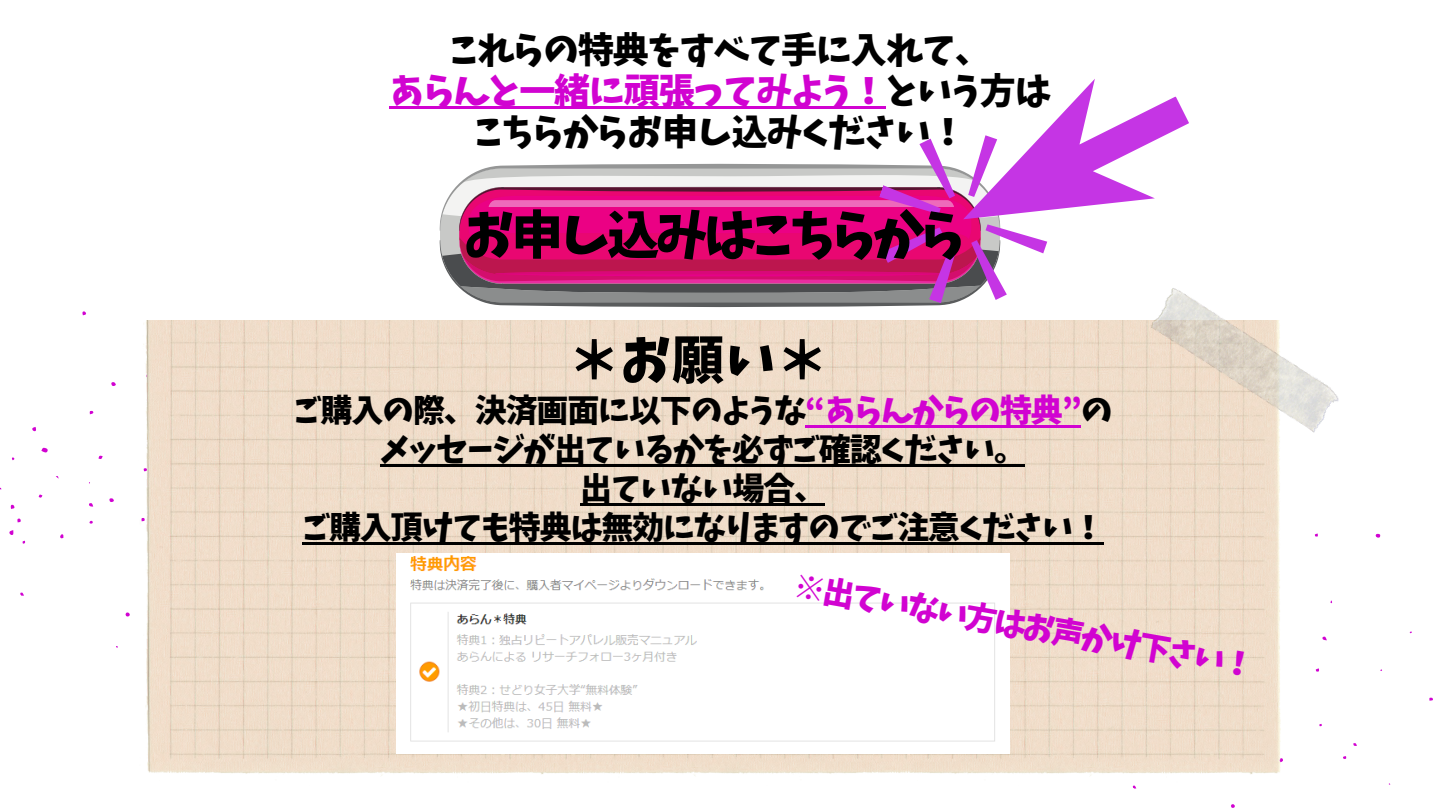
<style>
.page{position:relative;width:1440px;height:810px;background:#fff}
.page>*{position:absolute;margin:0;border:0;box-sizing:border-box;transform-origin:0 0}
.t1{font:52px "Keifont";letter-spacing:-.075em;color:#000}
.t2{font:36px "Keifont";letter-spacing:-.03em;color:#000}
.t3{font:36px "Keifont";letter-spacing:-.03em;color:#d103d1}
.t4{font:32px/39px "Keifont";letter-spacing:-.035em;color:#000;text-align:center}
.t5{font:32px "Keifont";color:#d103d1}
.s1{color:#000}
.s2{color:#d103d1}
</style>
<div class="page">
<img style="left:141px;top:321px;width:400px;height:455px">
<img style="left:541px;top:321px;width:370px;height:455px">
<img style="left:911px;top:321px;width:370px;height:465px">
<img style="left:1145px;top:288px;width:194px;height:153px">
<img style="left:397px;top:553px;width:613px;height:201px">
<svg style="left:440px;top:138px;width:567px;height:169px"></svg>
<svg style="left:963px;top:79px;width:226px;height:200px"></svg>
<hr style="left:805px;top:425px;width:276px;height:3px;background:#d103d1">
<hr style="left:380px;top:464px;width:645px;height:3px;background:#000">
<hr style="left:580px;top:503px;width:245px;height:3px;background:#000">
<hr style="left:302px;top:542px;width:801px;height:3px;background:#000">
<hr style="left:389px;top:106px;width:497px;height:3px;background:#d103d1">
<p class="t2" style="left:449px;top:32px;width:543px">これらの特典をすべて手に入れて、</p>
<p class="t3" style="left:389px;top:73px;width:663px">あらんと一緒に頑張ってみよう！<span class="s1">という方は</span></p>
<p class="t2" style="left:474px;top:114px;width:494px">こちらからお申し込みください！</p>
<p class="t1" style="left:463px;top:209px;width:504px">お申し込みはこちらから</p>
<p class="t1" style="left:568px;top:334px;width:261px">＊お願い＊</p>
<p class="t4" style="left:294px;top:391px;width:821px">ご購入の際、決済画面に以下のような<span class="s2">“あらんからの特典”</span>のメッセージが出ているかを必ずご確認ください。</p>
<p class="t4" style="left:580px;top:469px;width:247px">出ていない場合、</p>
<p class="t4" style="left:302px;top:508px;width:804px">ご購入頂けても特典は無効になりますのでご注意ください！</p>
<p class="t5" style="left:797px;top:570px;width:468px;rotate:10deg">※出ていない方はお声かけ下さい！</p>
</div>
